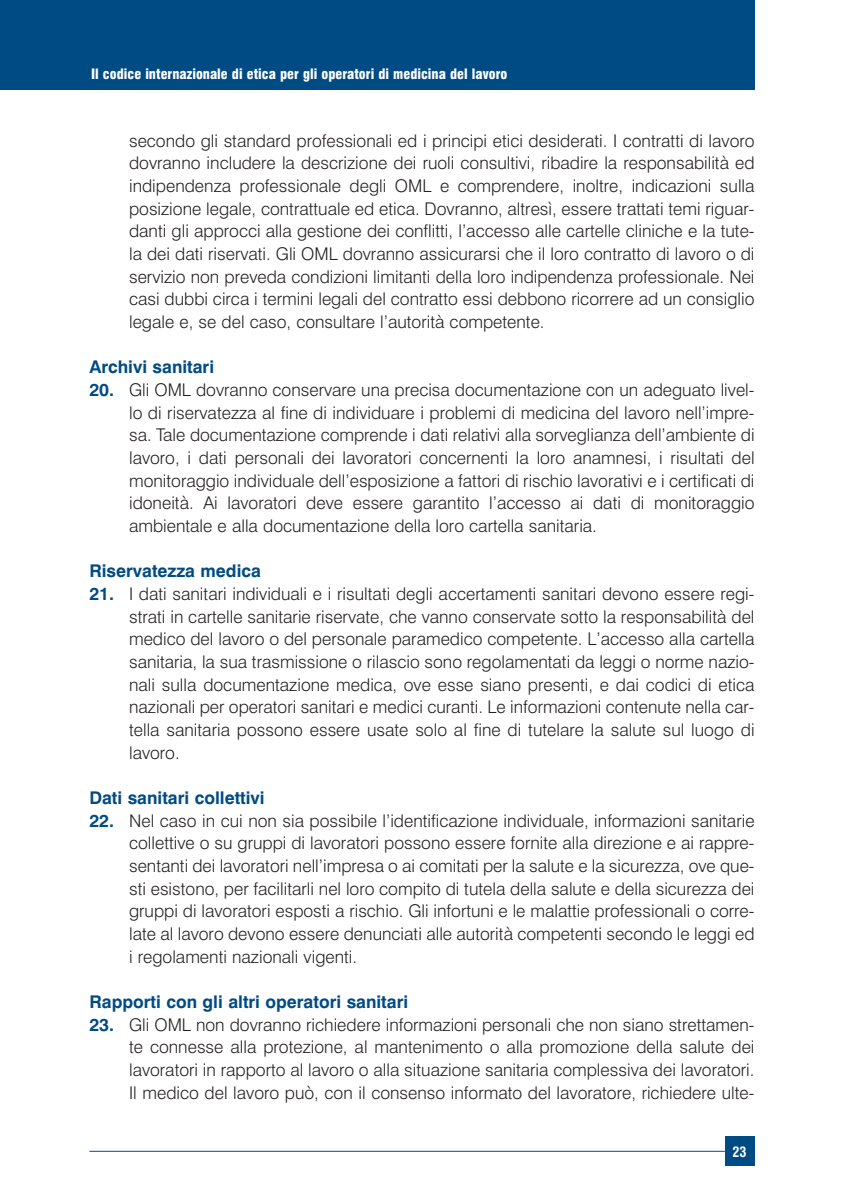
<style>
.page{position:relative;width:844px;height:1191px;background:#fff}
.page>*{position:absolute;margin:0;border:0;box-sizing:border-box;transform-origin:0 0}
.t1{font:17.5px/22.6px "Swiss 721 BTHAIAAE";color:#231f20;text-align:justify}
.t2{font:17.5px "Swiss 721 BHAIAAC";color:#004b84}
.t3{font:14px "Swiss 721 BT Black Con HAIAAG";color:#fff}
.t4{font:14px "Swiss 721 BT Bold Con HAIAAH";color:#fff}
.s1{font-family:"Swiss 721 BHAIAAC";color:#004b84}
</style>
<div class="page">
<div style="left:0;top:0;width:754px;height:89px;background:#004b84"></div>
<div style="left:724px;top:1136px;width:30px;height:30px;background:#004b84"></div>
<hr style="left:89px;top:1150px;width:635px;height:1px;background:#004b84">
<p class="t3" style="left:91px;top:68px;width:417px">Il codice internazionale di etica per gli operatori di medicina del lavoro</p>
<p class="t1" style="left:129px;top:131px;width:627px">secondo gli standard professionali ed i principi etici desiderati. I contratti di lavoro dovranno includere la descrizione dei ruoli consultivi, ribadire la responsabilità ed indipendenza professionale degli OML e comprendere, inoltre, indicazioni sulla posizione legale, contrattuale ed etica. Dovranno, altresì, essere trattati temi riguar&shy;danti gli approcci alla gestione dei conflitti, l’accesso alle cartelle cliniche e la tute&shy;la dei dati riservati. Gli OML dovranno assicurarsi che il loro contratto di lavoro o di servizio non preveda condizioni limitanti della loro indipendenza professionale. Nei casi dubbi circa i termini legali del contratto essi debbono ricorrere ad un consiglio legale e, se del caso, consultare l’autorità competente.</p>
<p class="t2" style="left:89px;top:361px;width:126px">Archivi sanitari</p>
<p class="t1" style="left:129px;top:380px;width:627px;text-indent:-40px"><span class="s1">20.</span> Gli OML dovranno conservare una precisa documentazione con un adeguato livel&shy;lo di riservatezza al fine di individuare i problemi di medicina del lavoro nell’impre&shy;sa. Tale documentazione comprende i dati relativi alla sorveglianza dell’ambiente di lavoro, i dati personali dei lavoratori concernenti la loro anamnesi, i risultati del monitoraggio individuale dell’esposizione a fattori di rischio lavorativi e i certificati di idoneità. Ai lavoratori deve essere garantito l’accesso ai dati di monitoraggio ambientale e alla documentazione della loro cartella sanitaria.</p>
<p class="t2" style="left:89px;top:565px;width:173px">Riservatezza medica</p>
<p class="t1" style="left:129px;top:584px;width:627px;text-indent:-40px"><span class="s1">21.</span> I dati sanitari individuali e i risultati degli accertamenti sanitari devono essere regi&shy;strati in cartelle sanitarie riservate, che vanno conservate sotto la responsabilità del medico del lavoro o del personale paramedico competente. L’accesso alla cartella sanitaria, la sua trasmissione o rilascio sono regolamentati da leggi o norme nazio&shy;nali sulla documentazione medica, ove esse siano presenti, e dai codici di etica nazionali per operatori sanitari e medici curanti. Le informazioni contenute nella car&shy;tella sanitaria possono essere usate solo al fine di tutelare la salute sul luogo di lavoro.</p>
<p class="t2" style="left:89px;top:791px;width:177px">Dati sanitari collettivi</p>
<p class="t1" style="left:129px;top:811px;width:627px;text-indent:-40px"><span class="s1">22.</span> Nel caso in cui non sia possibile l’identificazione individuale, informazioni sanitarie collettive o su gruppi di lavoratori possono essere fornite alla direzione e ai rappre&shy;sentanti dei lavoratori nell’impresa o ai comitati per la salute e la sicurezza, ove que&shy;sti esistono, per facilitarli nel loro compito di tutela della salute e della sicurezza dei gruppi di lavoratori esposti a rischio. Gli infortuni e le malattie professionali o corre&shy;late al lavoro devono essere denunciati alle autorità competenti secondo le leggi ed i regolamenti nazionali vigenti.</p>
<p class="t2" style="left:89px;top:995px;width:320px">Rapporti con gli altri operatori sanitari</p>
<p class="t1" style="left:129px;top:1015px;width:627px;text-indent:-40px"><span class="s1">23.</span> Gli OML non dovranno richiedere informazioni personali che non siano strettamen&shy;te connesse alla protezione, al mantenimento o alla promozione della salute dei lavoratori in rapporto al lavoro o alla situazione sanitaria complessiva dei lavoratori.<br>Il medico del lavoro può, con il consenso informato del lavoratore, richiedere ulte-</p>
<p class="t4" style="left:732px;top:1145px;width:15px">23</p>
</div>
